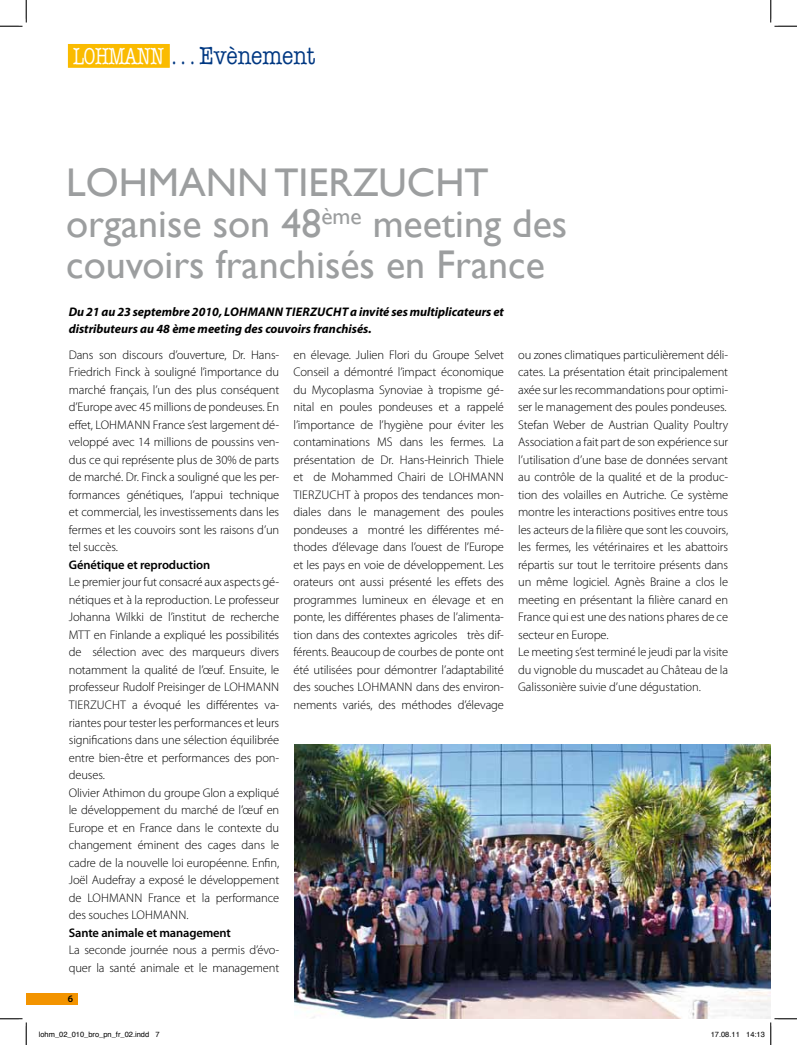
<style>
.page{position:relative;width:797px;height:1045px;background:#fff}
.page>*{position:absolute;margin:0;border:0;box-sizing:border-box;transform-origin:0 0}
.t1{font:40px/41.2px "Gill Sans";color:#9c9e9f}
.t2{font:25px "American Typewriter";color:#003882;scale:.85 1}
.t3{font:300 12.5px/17.5px "Myriad Pro";letter-spacing:-.01em;color:#000}
.t4{font:italic 700 12.5px/17.5px "Myriad Pro";color:#000}
.t5{font:600 12.5px "Myriad Pro";letter-spacing:-.01em;color:#000}
.t6{font:600 10px "Myriad Pro";color:#000}
.t7{font:7.5px "Helvetica";color:#000}
.s1{font-size:23.5px;color:#fff}
.s2{font-size:23.5px}
</style>
<div class="page">
<img style="left:294px;top:744px;width:476px;height:274px">
<div style="left:26px;top:993px;width:52px;height:11px;background:#f39400"></div>
<div style="left:68px;top:44px;width:102px;height:24px;background:#fabb00;border:1px solid #fabb00"></div>
<svg style="left:0;top:0;width:27px;height:27px"></svg>
<svg style="left:0;top:1018px;width:27px;height:27px"></svg>
<svg style="left:770px;top:0;width:27px;height:27px"></svg>
<svg style="left:753px;top:1018px;width:44px;height:27px"></svg>
<h2 class="t2" style="left:73px;top:36px;width:286px"><span class="s1">LOHMANN</span> <span class="s2">. . .</span> Evènement</h2>
<h1 class="t1" style="left:66px;top:161px;width:51px">Lohmann</h1>
<h1 class="t1" style="left:66px;top:161px;width:502px;text-indent:208px">Tierzucht organise son 48<sup>ème</sup> meeting des couvoirs franchisés en France</h1>
<p class="t4" style="left:69px;top:303px;width:436px">Du 21 au 23 septembre 2010, Lohmann Tierzucht a invité ses multiplicateurs et distributeurs au 48 ème meeting des couvoirs franchisés.</p>
<p class="t3" style="left:69px;top:346px;width:212px;text-align:justify">Dans son discours d’ouverture, Dr. Hans-Friedrich Finck à souligné l’importance du marché français, l’un des plus conséquent d’Europe avec 45 millions de pondeuses. En effet, Lohmann</p>
<p class="t3" style="left:69px;top:416px;width:212px;text-align:justify;text-indent:84px">France s’est largement dé&shy;veloppé avec 14 millions de poussins ven&shy;dus ce qui représente plus de 30% de parts de marché. Dr. Finck a souligné que les per&shy;formances génétiques, l’appui technique et commercial, les investissements dans les fermes et les couvoirs sont les raisons d’un tel succès.</p>
<p class="t5" style="left:69px;top:558px;width:143px">Génétique et reproduction</p>
<p class="t3" style="left:69px;top:574px;width:212px">Le premier jour fut consacré aux aspects gé&shy;nétiques et à la reproduction. Le professeur Johanna Wilkki de l’institut de recherche MTT en Finlande a expliqué les possibilités de sélection avec des marqueurs divers notamment la qualité de l’œuf. Ensuite, le professeur Rudolf Preisinger de Lohmann<br>Tierzucht</p>
<p class="t3" style="left:69px;top:696px;width:212px;text-indent:63px">a évoqué les différentes va&shy;riantes pour tester les performances et leurs significations dans une sélection équilibrée entre bien-être et performances des pon&shy;deuses.<br>Olivier Athimon du groupe Glon a expliqué le développement du marché de l’œuf en Europe et en France dans le contexte du changement éminent des cages dans le cadre de la nouvelle loi européenne. Enfin, Joël Audefray a exposé le développement de Lohmann</p>
<p class="t3" style="left:148px;top:889px;width:133px">France et la performance</p>
<p class="t3" style="left:69px;top:906px;width:77px">des souches Lohmann</p>
<p class="t3" style="left:186px;top:906px;width:4px">.</p>
<p class="t5" style="left:69px;top:925px;width:164px">Sante animale et management</p>
<p class="t3" style="left:69px;top:941px;width:212px">La seconde journée nous a permis d’évo&shy;quer la santé animale et le management</p>
<p class="t6" style="left:68px;top:993px;width:7px">6</p>
<p class="t3" style="left:293px;top:346px;width:212px">en élevage. Julien Flori du Groupe Selvet Conseil a démontré l’impact économique du Mycoplasma Synoviae à tropisme gé&shy;nital en poules pondeuses et a rappelé l’importance de l’hygiène pour éviter les contaminations MS dans les fermes. La présentation de Dr. Hans-Heinrich Thiele et de Mohammed Chairi de Lohmann<br>Tierzucht</p>
<p class="t3" style="left:293px;top:486px;width:212px;text-align:justify;text-indent:61px">à propos des tendances mon&shy;diales dans le management des poules pondeuses a montré les différentes mé&shy;thodes d’élevage dans l’ouest de l’Europe et les pays en voie de développement. Les orateurs ont aussi présenté les effets des programmes lumineux en élevage et en ponte, les différentes phases de l’alimenta&shy;tion dans des contextes agricoles très dif&shy;férents. Beaucoup de courbes de ponte ont été utilisées pour démontrer l’adaptabilité des souches Lohmann</p>
<p class="t3" style="left:293px;top:679px;width:212px;text-align:right">dans des environ-<br>nements variés, des méthodes d’élevage</p>
<p class="t3" style="left:518px;top:346px;width:211px">ou zones climatiques particulièrement déli&shy;cates. La présentation était principalement axée sur les recommandations pour optimi&shy;ser le management des poules pondeuses.<br>Stefan Weber de Austrian Quality Poultry Association a fait part de son expérience sur l’utilisation d’une base de données servant au contrôle de la qualité et de la produc&shy;tion des volailles en Autriche. Ce système montre les interactions positives entre tous les acteurs de la filière que sont les couvoirs, les fermes, les vétérinaires et les abattoirs répartis sur tout le territoire présents dans un même logiciel. Agnès Braine a clos le meeting en présentant la filière canard en France qui est une des nations phares de ce secteur en Europe.<br>Le meeting s’est terminé le jeudi par la visite du vignoble du muscadet au Château de la Galissonière suivie d’une dégustation.</p>
<p class="t7" style="left:39px;top:1029px;width:122px">lohm_02_010_bro_pn_fr_02.indd 7</p>
<p class="t7" style="left:710px;top:1029px;width:56px">17.08.11 14:13</p>
</div>
